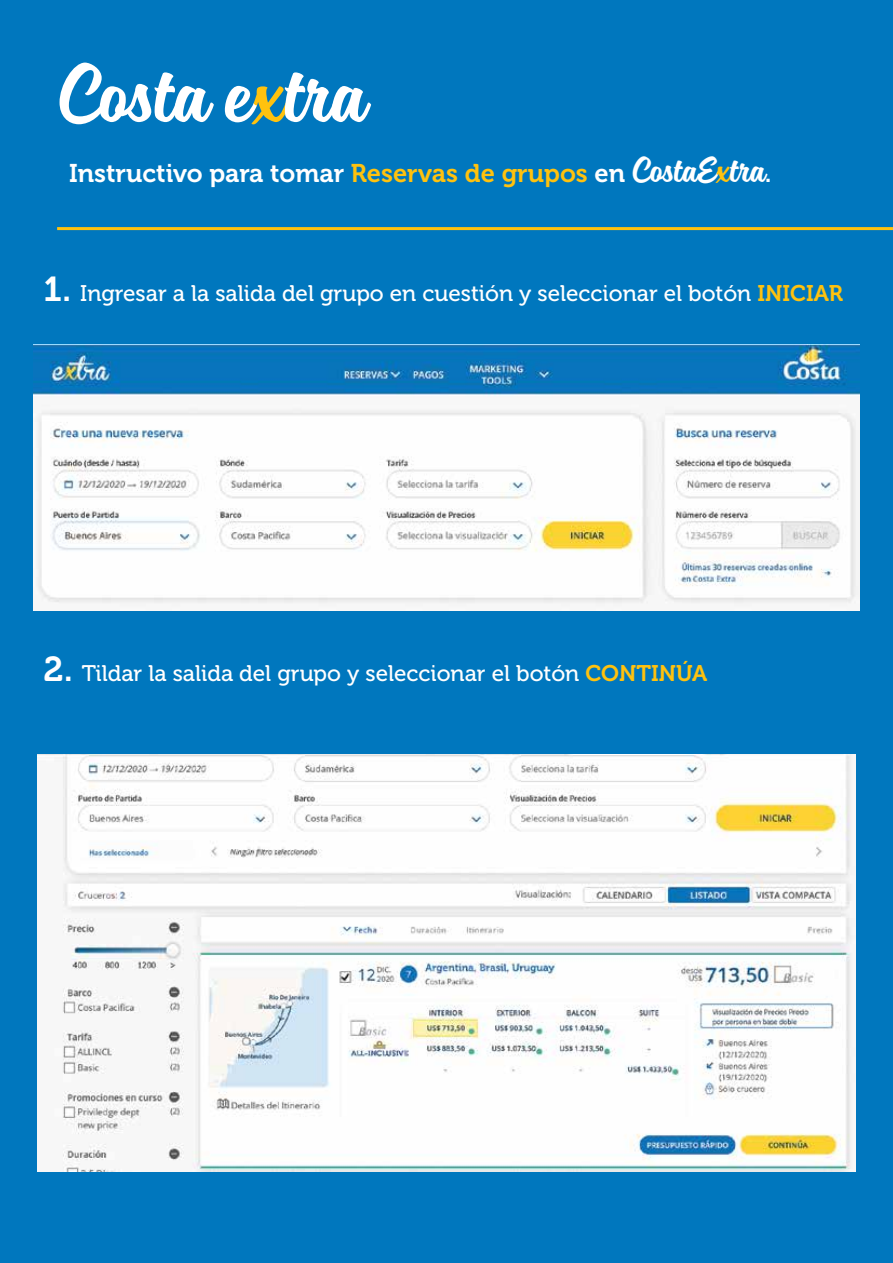
<style>
.page{position:relative;width:893px;height:1263px;background:#0077be}
.page>*{position:absolute;margin:0;border:0;box-sizing:border-box;transform-origin:0 0}
.t1{font:700 100.5px "Magneton";color:#fff}
.t2{font:25.5px "Museo 700";color:#fff}
.t3{font:22.5px "Museo 500";color:#fff}
.s1{color:#ffc20e}
.s2{font-family:"Magneton";font-weight:700;font-size:43.5px}
.s3{font-family:"Magneton";font-weight:700;font-size:43.5px;color:#ffc20e}
.s4{font-family:"Museo 700";font-size:34.5px}
.s5{font-family:"Museo 700";color:#ffc20e}
</style>
<div class="page">
<hr style="left:57px;top:227px;width:836px;height:3px;background:#ffc20e">
<img style="left:34px;top:345px;width:825px;height:266px">
<img style="left:38px;top:754px;width:817px;height:418px">
<h1 class="t1" style="left:57px;top:43px;width:309px">Costa e<span class="s1">x</span>tra</h1>
<p class="t2" style="left:69px;top:159px;width:704px">Instructivo para tomar <span class="s1">Reservas de grupos</span> en <span class="s2">CostaE</span><span class="s3">x</span><span class="s2">tra</span>.</p>
<p class="t3" style="left:44px;top:280px;width:801px"><span class="s4">1.</span> Ingresar a la salida del grupo en cuestión y seleccionar el botón <span class="s5">INICIAR</span></p>
<p class="t3" style="left:44px;top:660px;width:665px"><span class="s4">2.</span> Tildar la salida del grupo y seleccionar el botón <span class="s5">CONTINÚA</span></p>
</div>
